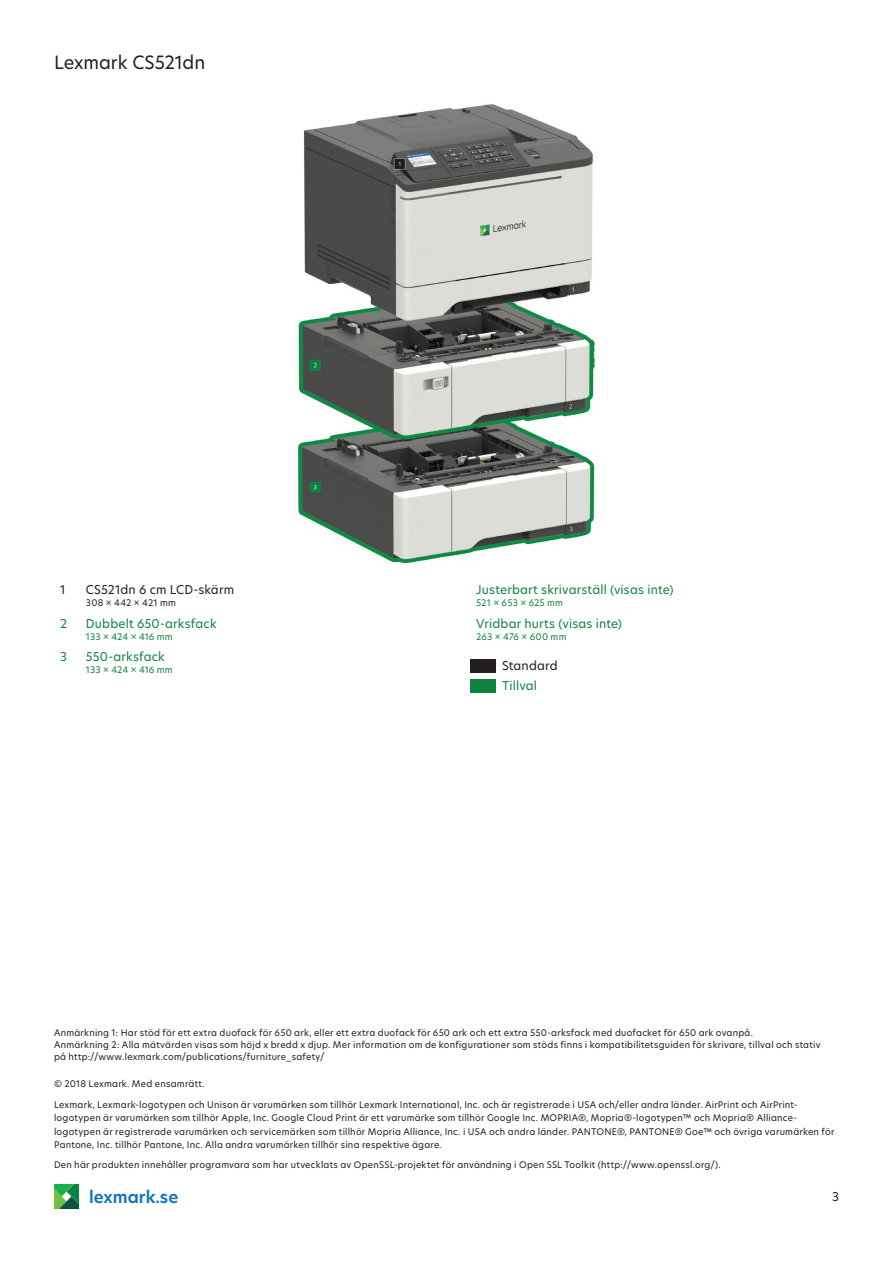
<style>
.page{position:relative;width:893px;height:1263px;background:#fff}
.page>*{position:absolute;margin:0;border:0;box-sizing:border-box;transform-origin:0 0}
.Title_-_secondary_he{font:18px "TP Hero";letter-spacing:-.005em;color:#231f20}
.URL{font:600 16.5px "TP Hero";color:#1074bc}
.Line_art_-_green{font:12px "TP Hero";letter-spacing:.015em;color:#0c8340}
.Line_art_-_black{font:12px "TP Hero";letter-spacing:.015em;color:#231f20}
.Copyright{font:9px/13.5px "TP Hero";letter-spacing:.025em;color:#231f20}
.Line_art_-_black_sma{font:9px/12px "TP Hero";letter-spacing:.025em;color:#231f20}
.Line_art_-_green-2{font:9px "TP Hero";letter-spacing:.005em;color:#0c8340}
.Line_art_-_black-2{font:9px "TP Hero";letter-spacing:.025em;color:#231f20}
.Line_art_-_green-3{font:9px "TP Hero";letter-spacing:.025em;color:#0c8340}
</style>
<div class="page">
<svg style="left:54px;top:1184px;width:25px;height:25px"></svg>
<div style="left:470px;top:658px;width:26px;height:14px;background:#231f20"></div>
<div style="left:470px;top:678px;width:26px;height:14px;background:#0c8340"></div>
<img style="left:297px;top:104px;width:298px;height:460px">
<p class="Title_-_secondary_he" style="left:54px;top:50px;width:153px">Lexmark CS521dn</p>
<p class="Line_art_-_black" style="left:60px;top:581px;width:7px">1</p>
<p class="Line_art_-_black" style="left:86px;top:581px;width:150px">CS521dn 6 cm LCD-skärm</p>
<p class="Line_art_-_black-2" style="left:86px;top:597px;width:92px">308 × 442 × 421 mm</p>
<p class="Line_art_-_green" style="left:60px;top:615px;width:9px">2</p>
<p class="Line_art_-_green" style="left:86px;top:615px;width:132px">Dubbelt 650-arksfack</p>
<p class="Line_art_-_green-2" style="left:86px;top:630px;width:88px">133 × 424 × 416 mm</p>
<p class="Line_art_-_green" style="left:60px;top:649px;width:8px">3</p>
<p class="Line_art_-_green" style="left:86px;top:649px;width:80px">550-arksfack</p>
<p class="Line_art_-_green-2" style="left:86px;top:664px;width:88px">133 × 424 × 416 mm</p>
<p class="Line_art_-_green" style="left:476px;top:581px;width:199px">Justerbart skrivarställ (visas inte)</p>
<p class="Line_art_-_green-2" style="left:476px;top:597px;width:88px">521 × 653 × 625 mm</p>
<p class="Line_art_-_green" style="left:476px;top:615px;width:147px">Vridbar hurts (visas inte)</p>
<p class="Line_art_-_green-3" style="left:476px;top:630px;width:92px">263 × 476 × 600 mm</p>
<p class="Line_art_-_black" style="left:502px;top:658px;width:57px">Standard</p>
<p class="Line_art_-_green" style="left:502px;top:678px;width:37px">Tillval</p>
<p class="Line_art_-_black_sma" style="left:54px;top:1027px;width:700px">Anmärkning 1: Har stöd för ett extra duofack för 650 ark, eller ett extra duofack för 650 ark och ett extra 550-arksfack med duofacket för 650 ark ovanpå.</p>
<p class="Line_art_-_black_sma" style="left:54px;top:1039px;width:768px">Anmärkning 2: Alla mätvärden visas som höjd x bredd x djup. Mer information om de konfigurationer som stöds finns i kompatibilitetsguiden för skrivare, tillval och stativ på http://www.lexmark.com/publications/furniture_safety/</p>
<p class="Copyright" style="left:54px;top:1077px;width:152px">© 2018 Lexmark. Med ensamrätt.</p>
<p class="Copyright" style="left:54px;top:1097px;width:782px">Lexmark, Lexmark-logotypen och Unison är varumärken som tillhör Lexmark International, Inc. och är registrerade i USA och/eller andra länder. AirPrint och AirPrint&shy;logotypen är varumärken som tillhör Apple, Inc. Google Cloud Print är ett varumärke som tillhör Google Inc. MOPRIA®, Mopria®-logotypen™ och Mopria® Alliance&shy;logotypen är registrerade varumärken och servicemärken som tillhör Mopria Alliance, Inc. i USA och andra länder. PANTONE®, PANTONE® Goe™ och övriga varumärken för Pantone, Inc. tillhör Pantone, Inc. Alla andra varumärken tillhör sina respektive ägare.</p>
<p class="Copyright" style="left:54px;top:1158px;width:668px">Den här produkten innehåller programvara som har utvecklats av OpenSSL-projektet för användning i Open SSL Toolkit (http://www.openssl.org/).</p>
<p class="URL" style="left:89px;top:1186px;width:91px">lexmark.se</p>
<h3 class="Line_art_-_black" style="left:832px;top:1189px;width:8px">3</h3>
</div>
